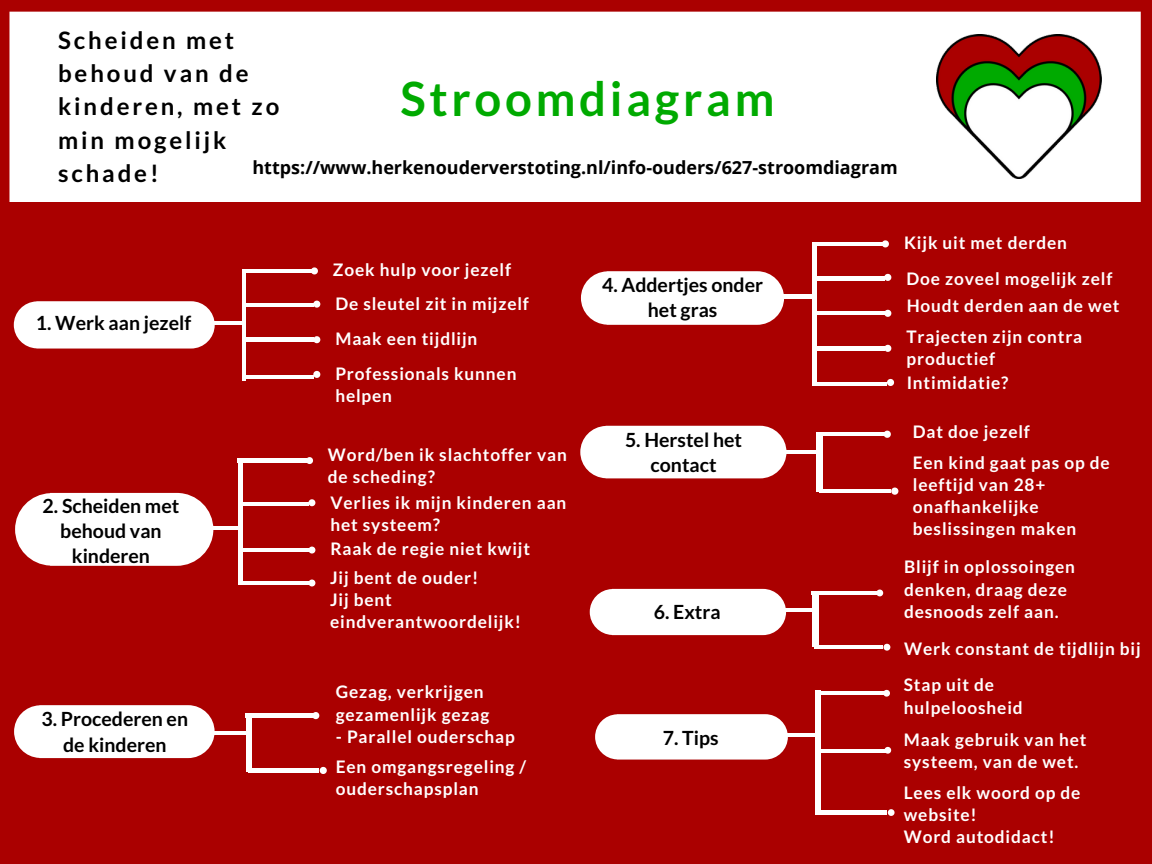
<style>
.page{position:relative;width:1152px;height:864px;background:#a00}
.page>*{position:absolute;margin:0;border:0;box-sizing:border-box;transform-origin:0 0}
.t1{font:700 47.25px "Lato";letter-spacing:.08em;color:#0a0}
.t2{font:700 24px/33.3px "Lato";letter-spacing:.12em;color:#000}
.t3{font:700 19.5px/25.3px "Lato";color:#000;text-align:center}
.t4{font:700 18px "Open Sans";color:#000}
.t5{font:700 17.25px/34.3px "Lato";letter-spacing:.05em;color:#fff}
</style>
<div class="page">
<svg style="left:311px;top:267px;width:7px;height:7px"></svg>
<hr style="left:242px;top:269px;width:70px;height:4px;background:#fff">
<svg style="left:313px;top:336px;width:7px;height:7px"></svg>
<svg style="left:313px;top:371px;width:7px;height:7px"></svg>
<hr style="left:242px;top:269px;width:4px;height:112px;background:#fff">
<hr style="left:209px;top:321px;width:35px;height:4px;background:#fff">
<hr style="left:244px;top:375px;width:70px;height:4px;background:#fff">
<hr style="left:244px;top:303px;width:70px;height:4px;background:#fff">
<hr style="left:244px;top:338px;width:70px;height:3px;background:#fff">
<div style="left:14px;top:301px;width:201px;height:48px;background:#fff;border-radius:23px"></div>
<svg style="left:313px;top:301px;width:7px;height:7px"></svg>
<svg style="left:306px;top:457px;width:7px;height:7px"></svg>
<hr style="left:237px;top:459px;width:70px;height:3px;background:#fff">
<div style="left:238px;top:460px;width:5px;height:125px;background:#fff"></div>
<hr style="left:206px;top:526px;width:34px;height:4px;background:#fff">
<svg style="left:309px;top:580px;width:6px;height:6px"></svg>
<hr style="left:239px;top:581px;width:70px;height:4px;background:#fff">
<svg style="left:309px;top:547px;width:6px;height:7px"></svg>
<hr style="left:239px;top:548px;width:70px;height:4px;background:#fff">
<div style="left:15px;top:493px;width:198px;height:73px;background:#fff;border-radius:36px"></div>
<hr style="left:239px;top:502px;width:70px;height:3px;background:#fff">
<svg style="left:308px;top:499px;width:7px;height:7px"></svg>
<svg style="left:882px;top:240px;width:7px;height:7px"></svg>
<svg style="left:884px;top:310px;width:7px;height:7px"></svg>
<svg style="left:884px;top:345px;width:7px;height:7px"></svg>
<div style="left:812px;top:242px;width:5px;height:144px;background:#fff"></div>
<hr style="left:779px;top:295px;width:35px;height:3px;background:#fff">
<hr style="left:812px;top:242px;width:70px;height:4px;background:#fff">
<hr style="left:814px;top:347px;width:71px;height:3px;background:#fff">
<hr style="left:814px;top:277px;width:71px;height:3px;background:#fff">
<hr style="left:814px;top:312px;width:71px;height:3px;background:#fff">
<div style="left:581px;top:271px;width:203px;height:54px;background:#fff;border-radius:27px"></div>
<svg style="left:884px;top:274px;width:7px;height:7px"></svg>
<hr style="left:816px;top:383px;width:71px;height:3px;background:#fff">
<svg style="left:887px;top:379px;width:7px;height:7px"></svg>
<svg style="left:312px;top:712px;width:7px;height:7px"></svg>
<svg style="left:320px;top:767px;width:7px;height:7px"></svg>
<hr style="left:213px;top:732px;width:35px;height:3px;background:#fff">
<hr style="left:245px;top:714px;width:71px;height:3px;background:#fff">
<hr style="left:248px;top:769px;width:71px;height:3px;background:#fff">
<div style="left:14px;top:705px;width:201px;height:53px;background:#fff;border-radius:26px"></div>
<div style="left:246px;top:717px;width:6px;height:55px;background:#fff"></div>
<svg style="left:884px;top:431px;width:7px;height:7px"></svg>
<svg style="left:891px;top:488px;width:7px;height:7px"></svg>
<hr style="left:783px;top:450px;width:36px;height:4px;background:#fff">
<hr style="left:816px;top:432px;width:72px;height:4px;background:#fff">
<hr style="left:819px;top:489px;width:72px;height:4px;background:#fff">
<div style="left:580px;top:426px;width:206px;height:52px;background:#fff;border-radius:26px"></div>
<div style="left:817px;top:436px;width:5px;height:55px;background:#fff"></div>
<svg style="left:877px;top:590px;width:6px;height:6px"></svg>
<svg style="left:884px;top:644px;width:6px;height:7px"></svg>
<hr style="left:781px;top:608px;width:33px;height:4px;background:#fff">
<hr style="left:811px;top:591px;width:69px;height:4px;background:#fff">
<hr style="left:815px;top:646px;width:68px;height:3px;background:#fff">
<div style="left:590px;top:589px;width:196px;height:46px;background:#fff;border-radius:23px"></div>
<div style="left:812px;top:594px;width:6px;height:53px;background:#fff"></div>
<div style="left:9px;top:11px;width:1132px;height:191px;background:#fff"></div>
<svg style="left:883px;top:690px;width:7px;height:7px"></svg>
<svg style="left:884px;top:747px;width:7px;height:7px"></svg>
<hr style="left:782px;top:733px;width:34px;height:4px;background:#fff">
<hr style="left:817px;top:691px;width:67px;height:4px;background:#fff">
<hr style="left:819px;top:750px;width:68px;height:3px;background:#fff">
<div style="left:595px;top:714px;width:193px;height:46px;background:#fff;border-radius:22px"></div>
<hr style="left:819px;top:811px;width:68px;height:3px;background:#fff">
<hr style="left:816px;top:690px;width:4px;height:125px;background:#fff">
<svg style="left:888px;top:809px;width:7px;height:7px"></svg>
<h2 class="t2" style="left:58px;top:23px;width:223px">Scheiden met behoud van de kinderen, met zo min mogelijk schade!</h2>
<h1 class="t1" style="left:400px;top:70px;width:375px">Stroomdiagram</h1>
<p class="t4" style="left:252px;top:155px;width:647px">https://www.herkenouderverstoting.nl/info-ouders/627-stroomdiagram</p>
<p class="t3" style="left:36px;top:310px;width:157px">1. Werk aan jezelf</p>
<p class="t5" style="left:333px;top:253px;width:198px">Zoek hulp voor jezelf<br>De sleutel zit in mijzelf<br>Maak een tijdlijn<br>Professionals kunnen</p>
<p class="t5" style="left:335px;top:378px;width:58px">helpen</p>
<p class="t3" style="left:602px;top:272px;width:162px">4. Addertjes onder het gras</p>
<p class="t5" style="left:904px;top:225px;width:210px;line-height:35.5px">Kijk uit met derden<br>Doe zoveel mogelijk zelf</p>
<p class="t5" style="left:907px;top:290px;width:214px;line-height:31px">Houdt derden aan de wet<br>Trajecten zijn contra</p>
<p class="t5" style="left:907px;top:341px;width:90px">productief</p>
<p class="t5" style="left:907px;top:365px;width:103px">Intimidatie?</p>
<p class="t3" style="left:43px;top:492px;width:138px">2. Scheiden met behoud van kinderen</p>
<p class="t3" style="left:42px;top:706px;width:148px">3. Procederen en de kinderen</p>
<p class="t5" style="left:328px;top:444px;width:240px;line-height:22px">Word/ben ik slachtoffer van de scheding?</p>
<p class="t5" style="left:330px;top:491px;width:237px;line-height:22px">Verlies ik mijn kinderen aan het systeem?</p>
<p class="t5" style="left:330px;top:534px;width:201px;line-height:29.1px">Raak de regie niet kwijt<br>Jij bent de ouder!</p>
<p class="t5" style="left:330px;top:588px;width:192px;line-height:22px">Jij bent eindverantwoordelijk!</p>
<p class="t5" style="left:336px;top:680px;width:155px;line-height:22.5px">Gezag, verkrijgen gezamenlijk gezag</p>
<p class="t5" style="left:336px;top:722px;width:192px;line-height:29.5px">- Parallel ouderschap<br>Een omgangsregeling /</p>
<p class="t5" style="left:336px;top:771px;width:144px">ouderschapsplan</p>
<p class="t3" style="left:625px;top:427px;width:119px">5. Herstel het contact</p>
<p class="t3" style="left:654px;top:598px;width:68px">6. Extra</p>
<p class="t3" style="left:663px;top:725px;width:57px">7. Tips</p>
<p class="t5" style="left:913px;top:416px;width:198px;line-height:30.9px">Dat doe jezelf<br>Een kind gaat pas op de</p>
<p class="t5" style="left:913px;top:473px;width:165px;line-height:21.9px">leeftijd van 28+ onafhankelijke beslissingen maken</p>
<p class="t5" style="left:904px;top:555px;width:172px;line-height:22.6px">Blijf in oplossoingen denken, draag deze desnoods zelf aan.</p>
<p class="t5" style="left:904px;top:631px;width:238px">Werk constant de tijdlijn bij</p>
<p class="t5" style="left:904px;top:673px;width:120px;line-height:22.5px">Stap uit de hulpeloosheid</p>
<p class="t5" style="left:904px;top:728px;width:184px;line-height:22.2px">Maak gebruik van het systeem, van de wet.</p>
<p class="t5" style="left:904px;top:781px;width:178px;line-height:22.2px">Lees elk woord op de website!<br>Word autodidact!</p>
</div>
